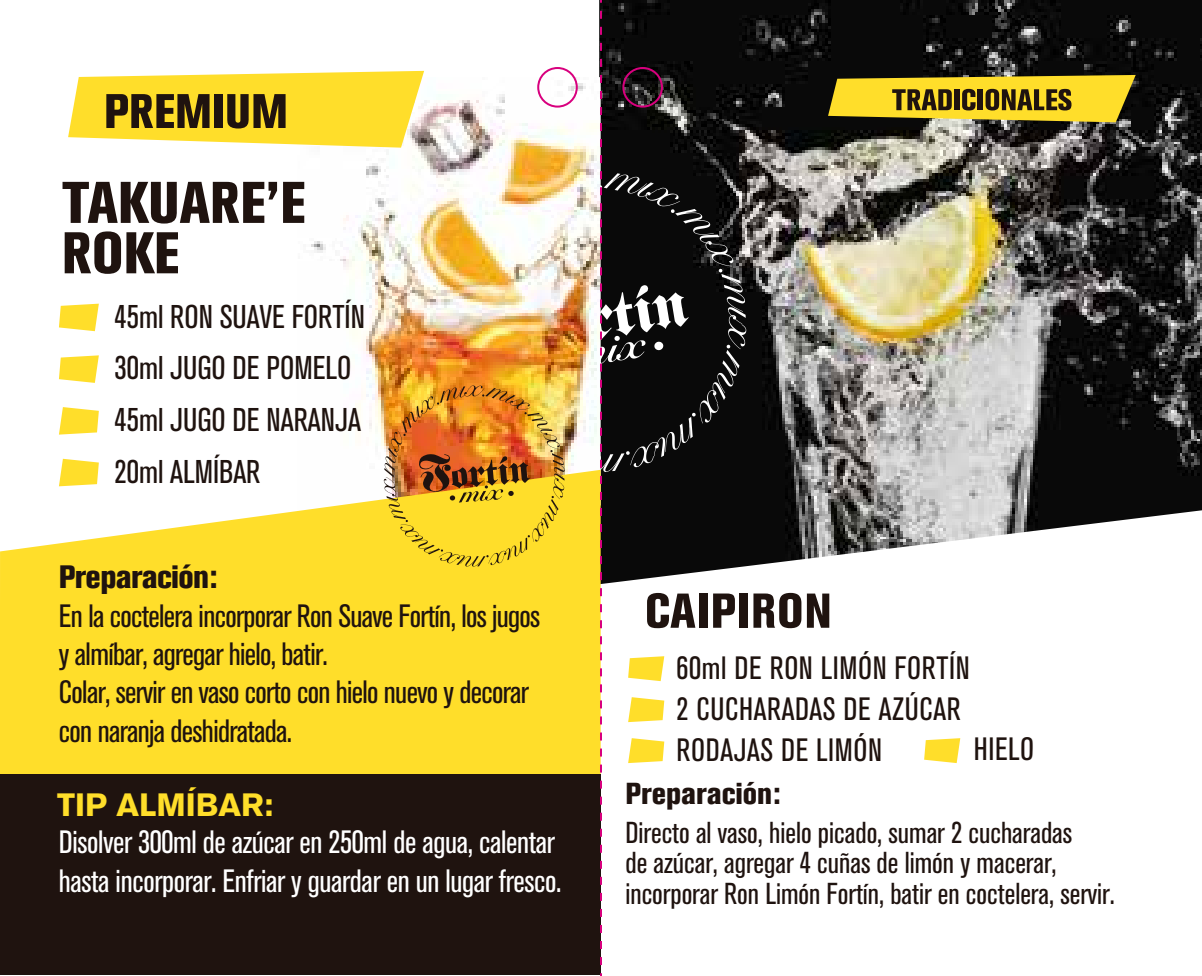
<style>
.page{position:relative;width:1202px;height:976px;background:#fff}
.page>*{position:absolute;margin:0;border:0;box-sizing:border-box;transform-origin:0 0}
.t1{font:condensed 32.4px "Akzidenz Grotesk BQ";color:#1f130f}
.t2{font:condensed 32px/38.4px "Akzidenz Grotesk BQ";letter-spacing:-.02em;color:#1f130f}
.t3{font:condensed 32px/38.4px "Akzidenz Grotesk BQ";letter-spacing:-.01em;color:#fff}
.t4{font:condensed 32px/40.8px "Akzidenz Grotesk BQ";letter-spacing:.02em;color:#1f130f}
.t5{font:800 condensed 32px "Akzidenz Grotesk BE";letter-spacing:-.02em;color:#1f130f}
.t6{font:700 32px "Akzidenz Grotesk BQ";color:#ffde2a}
.t7{font:condensed 30px/30.4px "Akzidenz Grotesk BQ";color:#1f130f}
.t8{font:800 condensed 30px "Akzidenz Grotesk BE";color:#1f130f}
</style>
<div class="page">
<img style="left:599px;top:0;width:603px;height:567px">
<div style="left:739px;top:593px;width:8px;height:34px;background:#1f130f"></div>
<svg style="left:753px;top:592px;width:48px;height:36px"></svg>
<svg style="left:807px;top:593px;width:22px;height:34px"></svg>
<svg style="left:828px;top:75px;width:308px;height:47px;background:#baa124"></svg>
<img style="left:298px;top:77px;width:301px;height:392px">
<svg style="left:0;top:469px;width:599px;height:304px;background:#fee245"></svg>
<svg style="left:63px;top:182px;width:214px;height:41px"></svg>
<svg style="left:283px;top:182px;width:21px;height:41px"></svg>
<svg style="left:65px;top:231px;width:113px;height:43px"></svg>
<svg style="left:68px;top:71px;width:356px;height:77px;background:#dcc345"></svg>
<div style="left:0;top:773px;width:601px;height:201px;background:#1f130f"></div>
<svg style="left:59px;top:303px;width:40px;height:28px"></svg>
<svg style="left:59px;top:407px;width:40px;height:27px"></svg>
<svg style="left:59px;top:355px;width:40px;height:28px"></svg>
<svg style="left:59px;top:458px;width:40px;height:28px"></svg>
<svg style="left:924px;top:738px;width:36px;height:24px"></svg>
<img style="left:384px;top:385px;width:181px;height:181px">
<svg style="left:599px;top:11px;width:147px;height:964px"></svg>
<div style="left:622px;top:67px;width:41px;height:41px;border:2px solid #d8007e;border-radius:50%"></div>
<div style="left:537px;top:67px;width:41px;height:41px;border:2px solid #d8007e;border-radius:50%"></div>
<p class="t1" style="left:115px;top:298px;width:252px">45ml RON SUAVE FORTÍN</p>
<p class="t1" style="left:115px;top:349px;width:238px">30ml JUGO DE POMELO</p>
<p class="t1" style="left:115px;top:401px;width:248px">45ml JUGO DE NARANJA</p>
<p class="t1" style="left:115px;top:453px;width:147px">20ml ALMÍBAR</p>
<p class="t5" style="left:59px;top:558px;width:160px">Preparación:</p>
<p class="t2" style="left:59px;top:596px;width:483px">En la coctelera incorporar Ron Suave Fortín, los jugos y almíbar, agregar hielo, batir.<br>Colar, servir en vaso corto con hielo nuevo y decorar con naranja deshidratada.</p>
<p class="t6" style="left:57px;top:786px;width:218px">TIP ALMÍBAR:</p>
<p class="t3" style="left:59px;top:823px;width:504px">Disolver 300ml de azúcar en 250ml de agua, calentar hasta incorporar. Enfriar y guardar en un lugar fresco.</p>
<p class="t4" style="left:677px;top:647px;width:295px">60ml DE RON LIMÓN FORTÍN<br>2 CUCHARADAS DE AZÚCAR<br>RODAJAS DE LIMÓN</p>
<p class="t2" style="left:974px;top:730px;width:62px">HIELO</p>
<p class="t8" style="left:625px;top:776px;width:157px">Preparación:</p>
<p class="t7" style="left:625px;top:817px;width:491px">Directo al vaso, hielo picado, sumar 2 cucharadas<br>de azúcar, agregar 4 cuñas de limón y macerar, incorporar Ron Limón Fortín, batir en coctelera, servir.</p>
</div>
